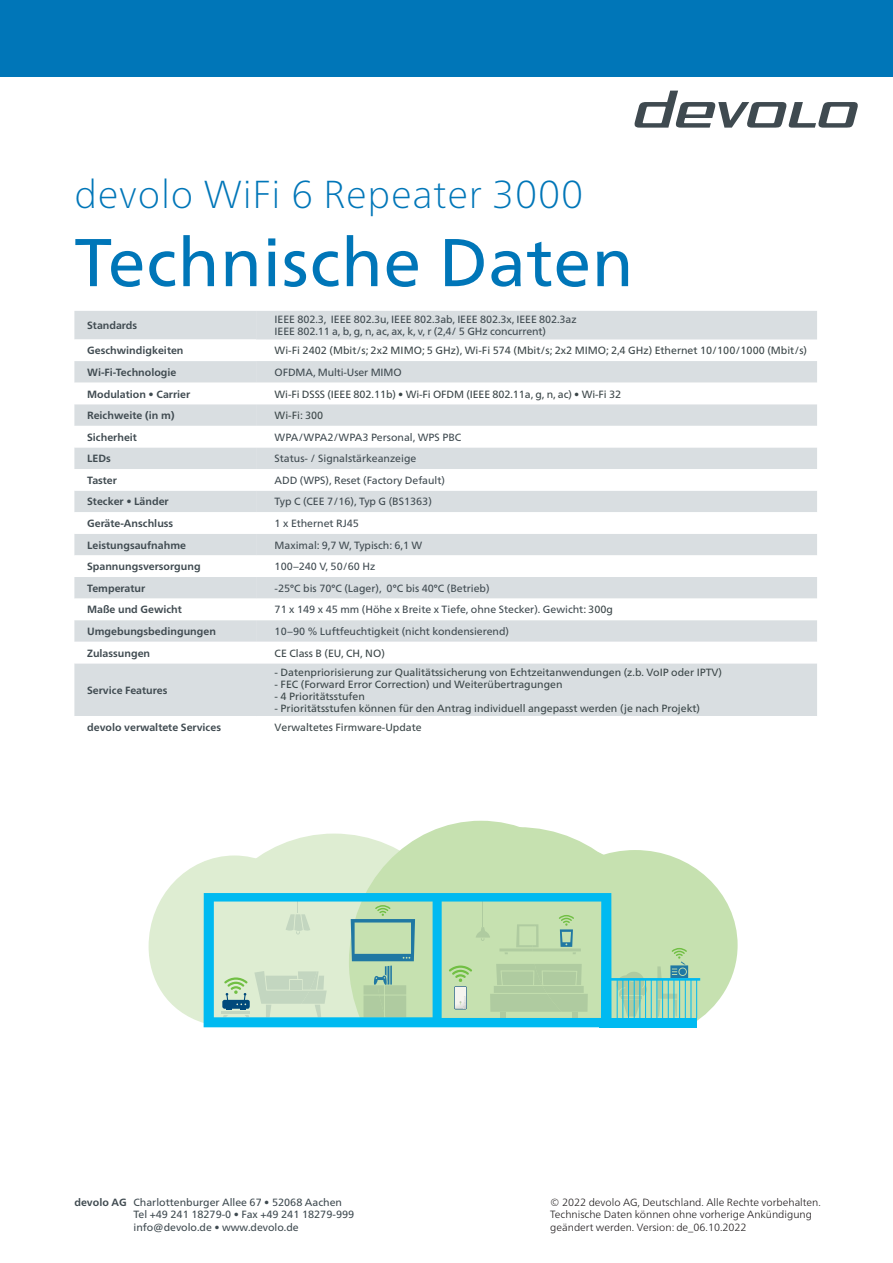
<style>
.page{position:relative;width:893px;height:1263px;background:#fff}
.page>*{position:absolute;margin:0;border:0;box-sizing:border-box;transform-origin:0 0}
.t1{font:67.5px "Frutiger Neue LTW1 G";letter-spacing:.01em;color:#0076b8}
.t2{font:100 39px "Frutiger Neue LTW1 G";letter-spacing:.02em;color:#0076b8}
.t3{font:10.5px/12.6px "Frutiger Neue LTW1 G";color:#3f4a50}
.t4{font:10.5px "Frutiger Neue LTW1 G";color:#3a4547}
.t5{font:700 10.5px "Frutiger Neue LTW1 G";color:#3f4a50}
.t6{font:300 10.5px/12.6px "Frutiger Neue LTW1 G";color:#231f20}
.s1{color:#3a4547}
.s2{font-weight:700}
</style>
<div class="page">
<div style="left:0;top:0;width:893px;height:77px;background:#0076b8"></div>
<svg style="left:634px;top:91px;width:224px;height:37px"></svg>
<svg style="left:256px;top:311px;width:561px;height:72px;fill:#d9dee1"></svg>
<svg style="left:74px;top:361px;width:182px;height:355px;fill:#d9dee1"></svg>
<svg style="left:256px;top:404px;width:561px;height:312px;fill:#d9dee1"></svg>
<svg style="left:261px;top:833px;width:88px;height:60px;fill:#deedd2"></svg>
<svg style="left:349px;top:821px;width:170px;height:72px;fill:#deedd2"></svg>
<svg style="left:377px;top:827px;width:208px;height:66px;fill:#c6e1b0"></svg>
<div style="left:600px;top:1018px;width:97px;height:9px;background:#00baf1"></div>
<svg style="left:149px;top:855px;width:178px;height:168px"></svg>
<svg style="left:204px;top:893px;width:396px;height:134px;background:#9dd7ca"></svg>
<svg style="left:449px;top:844px;width:289px;height:181px;background:#b3dcba"></svg>
<p class="t2" style="left:74px;top:167px;width:511px">devolo WiFi 6 Repeater 3000</p>
<p class="t1" style="left:74px;top:212px;width:561px">Technische Daten</p>
<p class="t5" style="left:87px;top:318px;width:52px">Standards</p>
<p class="t3" style="left:275px;top:312px;width:304px">IEEE 802.3, IEEE 802.3u, IEEE 802.3ab, IEEE 802.3x, IEEE 802.3az</p>
<p class="t3" style="left:275px;top:324px;width:273px">IEEE 802.11 a, b, g, n, ac, ax, k, v, r (2,4/ 5 GHz concurrent)</p>
<p class="t5" style="left:87px;top:343px;width:98px">Geschwindigkeiten</p>
<p class="t4" style="left:275px;top:343px;width:534px">Wi-Fi 2402 (Mbit/s; 2x2 MIMO; 5 GHz), Wi-Fi 574 (Mbit/s; 2x2 MIMO; 2,4 GHz) Ethernet 10/100/1000 (Mbit/s)</p>
<p class="t5" style="left:87px;top:365px;width:91px">Wi-Fi-Technologie</p>
<p class="t3" style="left:275px;top:365px;width:129px">OFDMA, Multi-User MIMO</p>
<p class="t5" style="left:87px;top:386px;width:105px">Modulation • Carrier</p>
<p class="t4" style="left:275px;top:386px;width:348px">Wi-Fi DSSS (IEEE 802.11b) • Wi-Fi OFDM (IEEE 802.11a, g, n, ac) • Wi-Fi 32</p>
<p class="t5" style="left:87px;top:408px;width:89px">Reichweite (in m)</p>
<p class="t4" style="left:275px;top:408px;width:50px">Wi-Fi: 300</p>
<p class="t5" style="left:87px;top:429px;width:51px">Sicherheit</p>
<p class="t3" style="left:275px;top:430px;width:188px">WPA/WPA2/WPA3 Personal, WPS PBC</p>
<p class="t5" style="left:87px;top:451px;width:25px">LEDs</p>
<p class="t3" style="left:275px;top:451px;width:143px">Status- / Signalstärkeanzeige</p>
<p class="t5" style="left:87px;top:473px;width:31px">Taster</p>
<p class="t3" style="left:275px;top:473px;width:172px">ADD (WPS), Reset (Factory Default)</p>
<p class="t5" style="left:87px;top:494px;width:83px">Stecker • Länder</p>
<p class="t3" style="left:275px;top:495px;width:159px">Typ C (CEE 7/16), Typ G (BS1363)</p>
<p class="t5" style="left:87px;top:516px;width:88px">Geräte-Anschluss</p>
<p class="t3" style="left:275px;top:516px;width:86px">1 x Ethernet RJ45</p>
<p class="t5" style="left:87px;top:537px;width:100px">Leistungsaufnahme</p>
<p class="t3" style="left:275px;top:538px;width:149px">Maximal: 9,7 W, Typisch: 6,1 W</p>
<p class="t5" style="left:87px;top:559px;width:115px">Spannungsversorgung</p>
<p class="t3" style="left:275px;top:559px;width:102px">100–240 V, 50/60 Hz</p>
<p class="t5" style="left:87px;top:581px;width:60px">Temperatur</p>
<p class="t3" style="left:275px;top:581px;width:216px">-25°C bis 70°C (Lager), 0°C bis 40°C (Betrieb)</p>
<p class="t5" style="left:87px;top:602px;width:96px">Maße und Gewicht</p>
<p class="t3" style="left:275px;top:603px;width:340px">71 x 149 x 45 mm (Höhe x Breite x Tiefe, ohne Stecker). Gewicht<span class="s1">: 300g</span></p>
<p class="t5" style="left:87px;top:624px;width:130px">Umgebungsbedingungen</p>
<p class="t3" style="left:275px;top:624px;width:236px">10–90 % Luftfeuchtigkeit (nicht kondensierend)</p>
<p class="t5" style="left:87px;top:645px;width:64px">Zulassungen</p>
<p class="t4" style="left:275px;top:645px;width:112px">CE Class B (EU, CH, NO)</p>
<p class="t5" style="left:87px;top:682px;width:82px">Service Features</p>
<p class="t4" style="left:275px;top:664px;width:449px">- Datenpriorisierung zur Qualitätssicherung von Echtzeitanwendungen (z.b. VoIP oder IPTV)</p>
<p class="t4" style="left:275px;top:676px;width:289px">- FEC (Forward Error Correction) und Weiterübertragungen</p>
<p class="t4" style="left:275px;top:688px;width:92px">- 4 Prioritätsstufen</p>
<p class="t4" style="left:275px;top:700px;width:427px">- Prioritätsstufen können für den Antrag individuell angepasst werden (je nach Projekt)</p>
<p class="t5" style="left:87px;top:720px;width:135px">devolo verwaltete Services</p>
<p class="t4" style="left:275px;top:719px;width:149px">Verwaltetes Firmware-Update</p>
<p class="t3" style="left:133px;top:1195px;width:222px;text-indent:-59px"><span class="s2">devolo AG</span> Charlottenburger Allee 67 • 52068 Aachen<br>Tel +49 241 18279-0 • Fax +49 241 18279-999 info@devolo.de • www.devolo.de</p>
<p class="t6" style="left:550px;top:1195px;width:272px">© 2022 devolo AG, Deutschland. Alle Rechte vorbehalten.<br>Technische Daten können ohne vorherige Ankündigung geändert werden. Version: de_06.10.2022</p>
</div>
